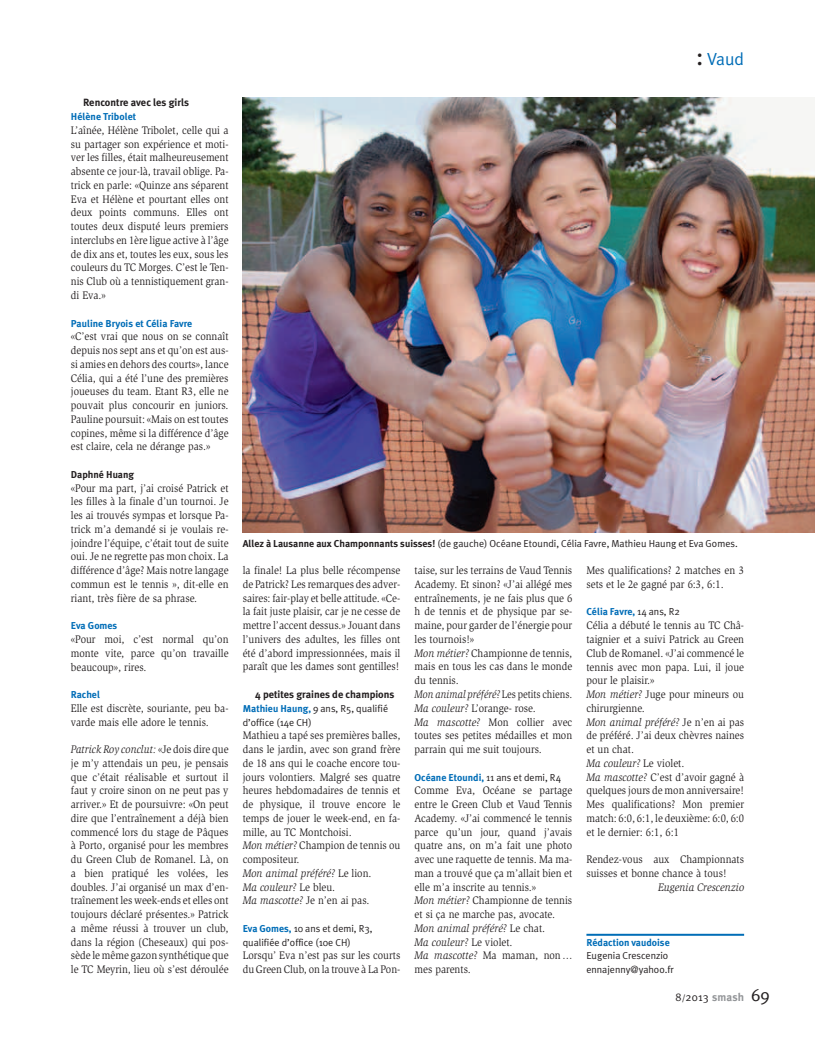
<style>
.page{position:relative;width:815px;height:1053px;background:#fff}
.page>*{position:absolute;margin:0;border:0;box-sizing:border-box;transform-origin:0 0}
.t1{font:17.5px "Meta Plus Normal";color:#006db7}
.t2{font:11.25px/13.8px "Slimbach LT";color:#231f20;scale:.9 1}
.t3{font:italic 11.25px "Slimbach LT";letter-spacing:.01em;color:#231f20;scale:.91 1}
.t4{font:11.25px "Meta Plus Normal";color:#231f20}
.t5{font:700 10.5px "Meta Plus";color:#231f20}
.t6{font:10.12px/13.8px "Meta Plus Normal";color:#231f20}
.t7{font:700 10px "Meta Plus";color:#006db7}
.t8{font:700 10px "Meta Plus";color:#231f20}
.s1{font-style:italic}
.s2{font-size:26.25px;color:#231f20}
.s3{font-family:"Meta Plus";font-weight:700;font-size:10px}
.s4{font-family:"Meta Plus";font-weight:700;font-size:10px;color:#006db7}
.s5{font-family:"Meta Plus Normal";font-weight:400;font-size:10.12px;color:#231f20}
.s6{font-size:8.75px}
.s7{font-family:"Meta Plus";font-weight:700;color:#939598}
.s8{font-size:17.5px}
</style>
<div class="page">
<hr style="left:586px;top:933px;width:158px;height:2px;background:#006db7">
<img style="left:243px;top:98px;width:572px;height:435px">
<p class="t5" style="left:83px;top:97px;width:107px">Rencontre avec les girls</p>
<p class="t7" style="left:71px;top:111px;width:67px">Hélène Tribolet</p>
<p class="t2" style="left:71px;top:123px;width:177px;text-align:justify">L’aînée, Hélène Tribolet, celle qui a su partager son expérience et moti&shy;ver les filles, était malheureusement absente ce jour-là, travail oblige. Pa&shy;trick en parle: «Quinze ans séparent Eva et Hélène et pourtant elles ont deux points communs. Elles ont toutes deux disputé leurs premiers interclubs en 1ère ligue active à l’âge de dix ans et, toutes les eux, sous les couleurs du TC Morges. C’est le Ten&shy;nis Club où a tennistiquement gran&shy;di Eva.»</p>
<p class="t7" style="left:71px;top:317px;width:123px">Pauline Bryois et Célia Favre</p>
<p class="t2" style="left:71px;top:330px;width:177px;text-align:justify">«C’est vrai que nous on se connaît depuis nos sept ans et qu’on est aus&shy;si amies en dehors des courts», lance Célia, qui a été l’une des premières joueuses du team. Etant R3, elle ne pouvait plus concourir en juniors.<br>Pauline poursuit: «Mais on est toutes copines, même si la différence d’âge est claire, cela ne dérange pas.»</p>
<p class="t8" style="left:71px;top:468px;width:65px">Daphné Huang</p>
<p class="t2" style="left:71px;top:481px;width:177px;text-align:justify">«Pour ma part, j’ai croisé Patrick et les filles à la finale d’un tournoi. Je les ai trouvés sympas et lorsque Pa&shy;trick m’a demandé si je voulais re&shy;joindre l’équipe, c’était tout de suite oui. Je ne regrette pas mon choix. La différence d’âge? Mais notre langage commun est le tennis », dit-elle en riant, très fière de sa phrase.</p>
<p class="t7" style="left:71px;top:620px;width:48px">Eva Gomes</p>
<p class="t2" style="left:71px;top:632px;width:177px;text-align:justify">«Pour moi, c’est normal qu’on monte vite, parce qu’on travaille beaucoup», rires.</p>
<p class="t7" style="left:71px;top:688px;width:31px">Rachel</p>
<p class="t2" style="left:71px;top:701px;width:177px">Elle est discrète, souriante, peu ba&shy;varde mais elle adore le tennis.</p>
<p class="t2" style="left:71px;top:742px;width:177px;text-align:justify"><span class="s1">Patrick Roy conclut:</span> «Je dois dire que je m’y attendais un peu, je pensais que c’était réalisable et surtout il faut y croire sinon on ne peut pas y arriver.» Et de poursuivre: «On peut dire que l’entraînement a déjà bien commencé lors du stage de Pâques à Porto, organisé pour les membres du Green Club de Romanel. Là, on a bien pratiqué les volées, les doubles. J’ai organisé un max d’en&shy;traînement les week-ends et elles ont toujours déclaré présentes.» Patrick a même réussi à trouver un club, dans la région (Cheseaux) qui pos&shy;sède le même gazon synthétique que le TC Meyrin, lieu où s’est déroulée</p>
<h1 class="t1" style="left:696px;top:49px;width:50px"><span class="s2">:</span> Vaud</h1>
<p class="t6" style="left:243px;top:536px;width:497px"><span class="s3">Allez à Lausanne aux Champonnants suisses!</span> (de gauche) Océane Etoundi, Célia Favre, Mathieu Haung et Eva Gomes.</p>
<p class="t2" style="left:243px;top:563px;width:177px;text-align:justify">la finale! La plus belle récompense de Patrick? Les remarques des adver&shy;saires: fair-play et belle attitude. «Ce&shy;la fait juste plaisir, car je ne cesse de mettre l’accent dessus.» Jouant dans l’univers des adultes, les filles ont été d’abord impressionnées, mais il paraît que les dames sont gentilles!</p>
<p class="t5" style="left:255px;top:688px;width:141px">4 petites graines de champions</p>
<p class="t6" style="left:243px;top:701px;width:147px"><span class="s4">Mathieu Haung,</span> 9 ans, R5, qualifié d’office (14e CH)</p>
<p class="t2" style="left:243px;top:728px;width:177px">Mathieu a tapé ses premières balles, dans le jardin, avec son grand frère de 18 ans qui le coache encore tou&shy;jours volontiers. Malgré ses quatre heures hebdomadaires de tennis et de physique, il trouve encore le temps de jouer le week-end, en fa&shy;mille, au TC Montchoisi.<br><span class="s1">Mon métier?</span> Champion de tennis ou compositeur.<br><span class="s1">Mon animal préféré?</span> Le lion.<br><span class="s1">Ma couleur?</span> Le bleu.<br><span class="s1">Ma mascotte?</span> Je n’en ai pas.</p>
<p class="t6" style="left:243px;top:921px;width:131px"><span class="s4">Eva Gomes,</span> 10 ans et demi, R3, qualifiée d’office (10e CH)</p>
<p class="t2" style="left:243px;top:948px;width:177px">Lorsqu’ Eva n’est pas sur les courts du Green Club, on la trouve à La Pon-</p>
<p class="t2" style="left:415px;top:563px;width:177px">taise, sur les terrains de Vaud Tennis<br>Academy. Et sinon? «J’ai allégé mes entraînements, je ne fais plus que 6 h de tennis et de physique par se&shy;maine, pour garder de l’énergie pour les tournois!»<br><span class="s1">Mon métier?</span> Championne de tennis, mais en tous les cas dans le monde du tennis.<br><span class="s1">Mon animal préféré?</span> Les petits chiens.<br><span class="s1">Ma couleur?</span> L’orange- rose.<br><span class="s1">Ma mascotte?</span> Mon collier avec toutes ses petites médailles et mon parrain qui me suit toujours.</p>
<p class="t7" style="left:415px;top:771px;width:148px">Océane Etoundi, <span class="s5">11 ans et demi, R4</span></p>
<p class="t2" style="left:415px;top:783px;width:177px">Comme Eva, Océane se partage entre le Green Club et Vaud Tennis<br>Academy. «J’ai commencé le tennis parce qu’un jour, quand j’avais quatre ans, on m’a fait une photo avec une raquette de tennis. Ma ma&shy;man a trouvé que ça m’allait bien et elle m’a inscrite au tennis.»<br><span class="s1">Mon métier?</span> Championne de tennis et si ça ne marche pas, avocate.<br><span class="s1">Mon animal préféré?</span> Le chat.<br><span class="s1">Ma couleur?</span> Le violet.<br><span class="s1">Ma mascotte?</span> Ma maman, non … mes parents.</p>
<p class="t2" style="left:586px;top:563px;width:177px">Mes qualifications? 2 matches en 3 sets et le 2e gagné par 6:3, 6:1.</p>
<p class="t7" style="left:586px;top:606px;width:95px">Célia Favre, <span class="s5">14 ans, R2</span></p>
<p class="t2" style="left:586px;top:618px;width:177px">Célia a débuté le tennis au TC Châ&shy;taignier et a suivi Patrick au Green<br>Club de Romanel. «J’ai commencé le tennis avec mon papa. Lui, il joue pour le plaisir.»<br><span class="s1">Mon métier?</span> Juge pour mineurs ou chirurgienne.<br><span class="s1">Mon animal préféré?</span> Je n’en ai pas de préféré. J’ai deux chèvres naines et un chat.<br><span class="s1">Ma couleur?</span> Le violet.<br><span class="s1">Ma mascotte?</span> C’est d’avoir gagné à quelques jours de mon anniversaire!<br>Mes qualifications? Mon premier match: 6:0, 6:1, le deuxième: 6:0, 6:0 et le dernier: 6:1, 6:1</p>
<p class="t2" style="left:586px;top:852px;width:177px">Rendez-vous aux Championnats suisses et bonne chance à tous!</p>
<p class="t3" style="left:658px;top:880px;width:96px">Eugenia Crescenzio</p>
<p class="t7" style="left:586px;top:936px;width:85px">Rédaction vaudoise</p>
<p class="t6" style="left:586px;top:948px;width:89px">Eugenia Crescenzio ennajenny@yahoo.fr</p>
<p class="t4" style="left:675px;top:990px;width:96px">8<span class="s6">/</span>2013 <span class="s7">smash</span> <span class="s8">69</span></p>
</div>
